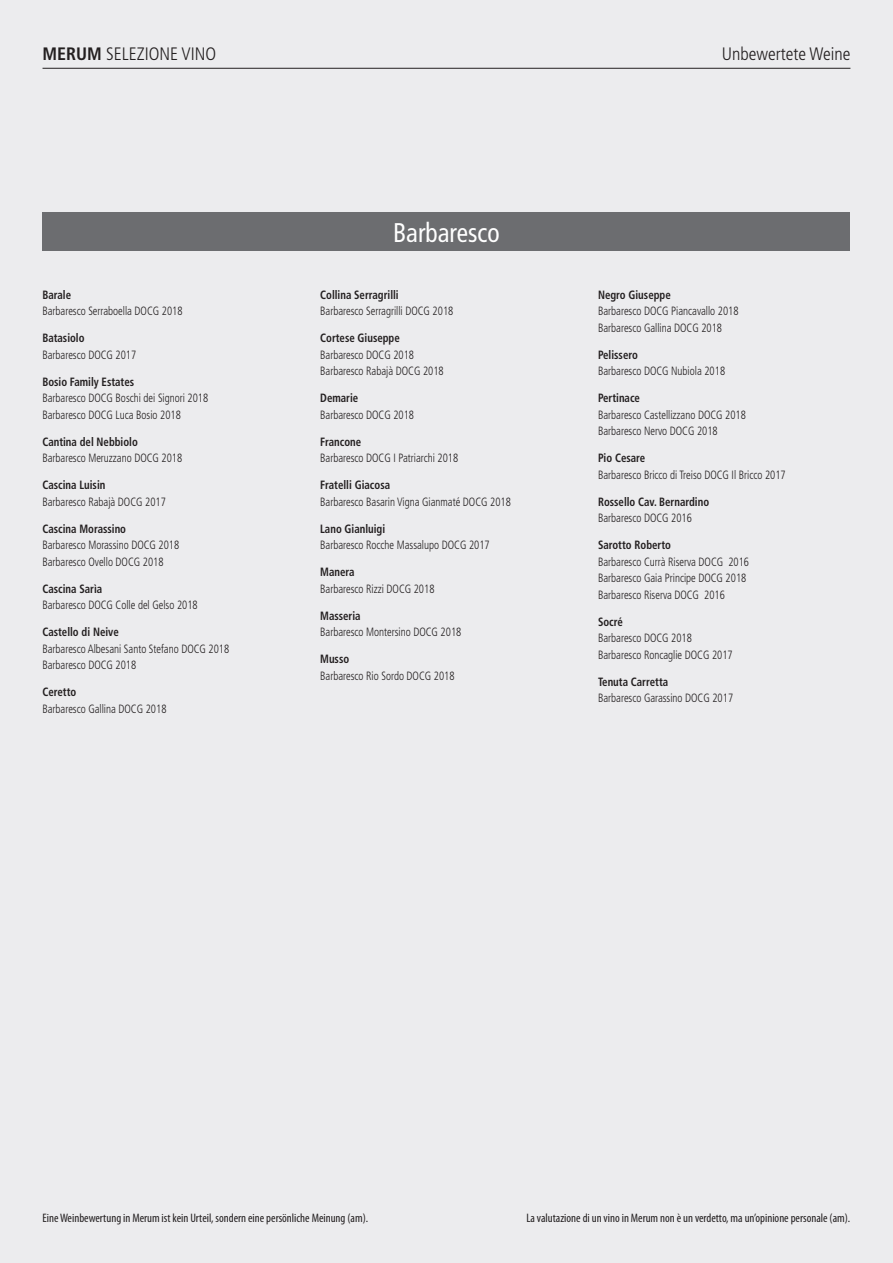
<style>
.page{position:relative;width:893px;height:1263px;background:#ececee}
.page>*{position:absolute;margin:0;border:0;box-sizing:border-box;transform-origin:0 0}
.t1{font:condensed 27px "Frutiger";color:#fff;scale:.94 1}
.t2{font:300 condensed 18px "Frutiger";color:#231f20}
.t3{font:condensed 12.3px "Myriad Pro";color:#231f20}
.Wein{font:300 condensed 12px "Frutiger";color:#231f20;scale:.9 1}
._4{font:700 condensed 12px "Frutiger";color:#231f20;scale:.9 1}
.s1{font-weight:700}
</style>
<div class="page">
<hr style="left:43px;top:68px;width:807px;height:1px;background:#231f20">
<div style="left:43px;top:213px;width:807px;height:38px;background:#6c6d70"></div>
<p class="t2" style="left:43px;top:44px;width:175px"><span class="s1">MERUM</span> SELEZIONE VINO</p>
<p class="t2" style="left:722px;top:44px;width:130px">Unbewertete Weine</p>
<p class="_4" style="left:42px;top:288px;width:33px">Barale</p>
<p class="Wein" style="left:42px;top:304px;width:157px">Barbaresco Serraboella DOCG 2018</p>
<p class="_4" style="left:42px;top:331px;width:48px">Batasiolo</p>
<p class="Wein" style="left:42px;top:348px;width:106px">Barbaresco DOCG 2017</p>
<p class="_4" style="left:42px;top:375px;width:104px">Bosio Family Estates</p>
<p class="Wein" style="left:42px;top:391px;width:186px">Barbaresco DOCG Boschi dei Signori 2018</p>
<p class="Wein" style="left:42px;top:408px;width:155px">Barbaresco DOCG Luca Bosio 2018</p>
<p class="_4" style="left:42px;top:434px;width:108px">Cantina del Nebbiolo</p>
<p class="Wein" style="left:42px;top:451px;width:157px">Barbaresco Meruzzano DOCG 2018</p>
<p class="_4" style="left:42px;top:478px;width:72px">Cascina Luisin</p>
<p class="Wein" style="left:42px;top:495px;width:139px">Barbaresco Rabajà DOCG 2017</p>
<p class="_4" style="left:42px;top:521px;width:95px">Cascina Morassino</p>
<p class="Wein" style="left:42px;top:538px;width:154px">Barbaresco Morassino DOCG 2018</p>
<p class="Wein" style="left:42px;top:555px;width:136px">Barbaresco Ovello DOCG 2018</p>
<p class="_4" style="left:42px;top:581px;width:68px">Cascina Sarìa</p>
<p class="Wein" style="left:42px;top:598px;width:174px">Barbaresco DOCG Colle del Gelso 2018</p>
<p class="_4" style="left:42px;top:625px;width:86px">Castello di Neive</p>
<p class="Wein" style="left:42px;top:642px;width:209px">Barbaresco Albesani Santo Stefano DOCG 2018</p>
<p class="Wein" style="left:42px;top:658px;width:106px">Barbaresco DOCG 2018</p>
<p class="_4" style="left:42px;top:685px;width:39px">Ceretto</p>
<p class="Wein" style="left:42px;top:702px;width:139px">Barbaresco Gallina DOCG 2018</p>
<p class="t1" style="left:393px;top:217px;width:115px">Barbaresco</p>
<p class="_4" style="left:320px;top:288px;width:89px">Collina Serragrilli</p>
<p class="Wein" style="left:320px;top:304px;width:149px">Barbaresco Serragrilli DOCG 2018</p>
<p class="_4" style="left:320px;top:331px;width:90px">Cortese Giuseppe</p>
<p class="Wein" style="left:320px;top:348px;width:106px">Barbaresco DOCG 2018</p>
<p class="Wein" style="left:320px;top:364px;width:139px">Barbaresco Rabajà DOCG 2018</p>
<p class="_4" style="left:320px;top:391px;width:44px">Demarie</p>
<p class="Wein" style="left:320px;top:408px;width:106px">Barbaresco DOCG 2018</p>
<p class="_4" style="left:320px;top:434px;width:47px">Francone</p>
<p class="Wein" style="left:320px;top:451px;width:155px">Barbaresco DOCG I Patriarchi 2018</p>
<p class="_4" style="left:320px;top:478px;width:79px">Fratelli Giacosa</p>
<p class="Wein" style="left:320px;top:495px;width:213px">Barbaresco Basarin Vigna Gianmaté DOCG 2018</p>
<p class="_4" style="left:320px;top:521px;width:74px">Lano Gianluigi</p>
<p class="Wein" style="left:320px;top:538px;width:190px">Barbaresco Rocche Massalupo DOCG 2017</p>
<p class="_4" style="left:320px;top:565px;width:40px">Manera</p>
<p class="Wein" style="left:320px;top:582px;width:129px">Barbaresco Rizzi DOCG 2018</p>
<p class="_4" style="left:320px;top:608px;width:46px">Masseria</p>
<p class="Wein" style="left:320px;top:625px;width:158px">Barbaresco Montersino DOCG 2018</p>
<p class="_4" style="left:320px;top:652px;width:34px">Musso</p>
<p class="Wein" style="left:320px;top:669px;width:151px">Barbaresco Rio Sordo DOCG 2018</p>
<p class="_4" style="left:598px;top:288px;width:82px">Negro Giuseppe</p>
<p class="Wein" style="left:598px;top:304px;width:158px">Barbaresco DOCG Piancavallo 2018</p>
<p class="Wein" style="left:598px;top:321px;width:139px">Barbaresco Gallina DOCG 2018</p>
<p class="_4" style="left:598px;top:348px;width:46px">Pelissero</p>
<p class="Wein" style="left:598px;top:364px;width:143px">Barbaresco DOCG Nubiola 2018</p>
<p class="_4" style="left:598px;top:391px;width:48px">Pertinace</p>
<p class="Wein" style="left:598px;top:408px;width:166px">Barbaresco Castellizzano DOCG 2018</p>
<p class="Wein" style="left:598px;top:424px;width:135px">Barbaresco Nervo DOCG 2018</p>
<p class="_4" style="left:598px;top:451px;width:54px">Pio Cesare</p>
<p class="Wein" style="left:598px;top:468px;width:210px">Barbaresco Bricco di Treiso DOCG Il Bricco 2017</p>
<p class="_4" style="left:598px;top:494px;width:125px">Rossello Cav. Bernardino</p>
<p class="Wein" style="left:598px;top:511px;width:106px">Barbaresco DOCG 2016</p>
<p class="_4" style="left:598px;top:538px;width:83px">Sarotto Roberto</p>
<p class="Wein" style="left:598px;top:555px;width:169px">Barbaresco Currà Riserva DOCG 2016</p>
<p class="Wein" style="left:598px;top:571px;width:166px">Barbaresco Gaia Principe DOCG 2018</p>
<p class="Wein" style="left:598px;top:588px;width:143px">Barbaresco Riserva DOCG 2016</p>
<p class="_4" style="left:598px;top:614px;width:29px">Socré</p>
<p class="Wein" style="left:598px;top:631px;width:106px">Barbaresco DOCG 2018</p>
<p class="Wein" style="left:598px;top:648px;width:151px">Barbaresco Roncaglie DOCG 2017</p>
<p class="_4" style="left:598px;top:674px;width:80px">Tenuta Carretta</p>
<p class="Wein" style="left:598px;top:691px;width:152px">Barbaresco Garassino DOCG 2017</p>
<p class="t3" style="left:43px;top:1211px;width:327px">Eine Weinbewertung in Merum ist kein Urteil, sondern eine persönliche Meinung (am).</p>
<p class="t3" style="left:526px;top:1211px;width:325px">La valutazione di un vino in Merum non è un verdetto, ma un’opinione personale (am).</p>
</div>
